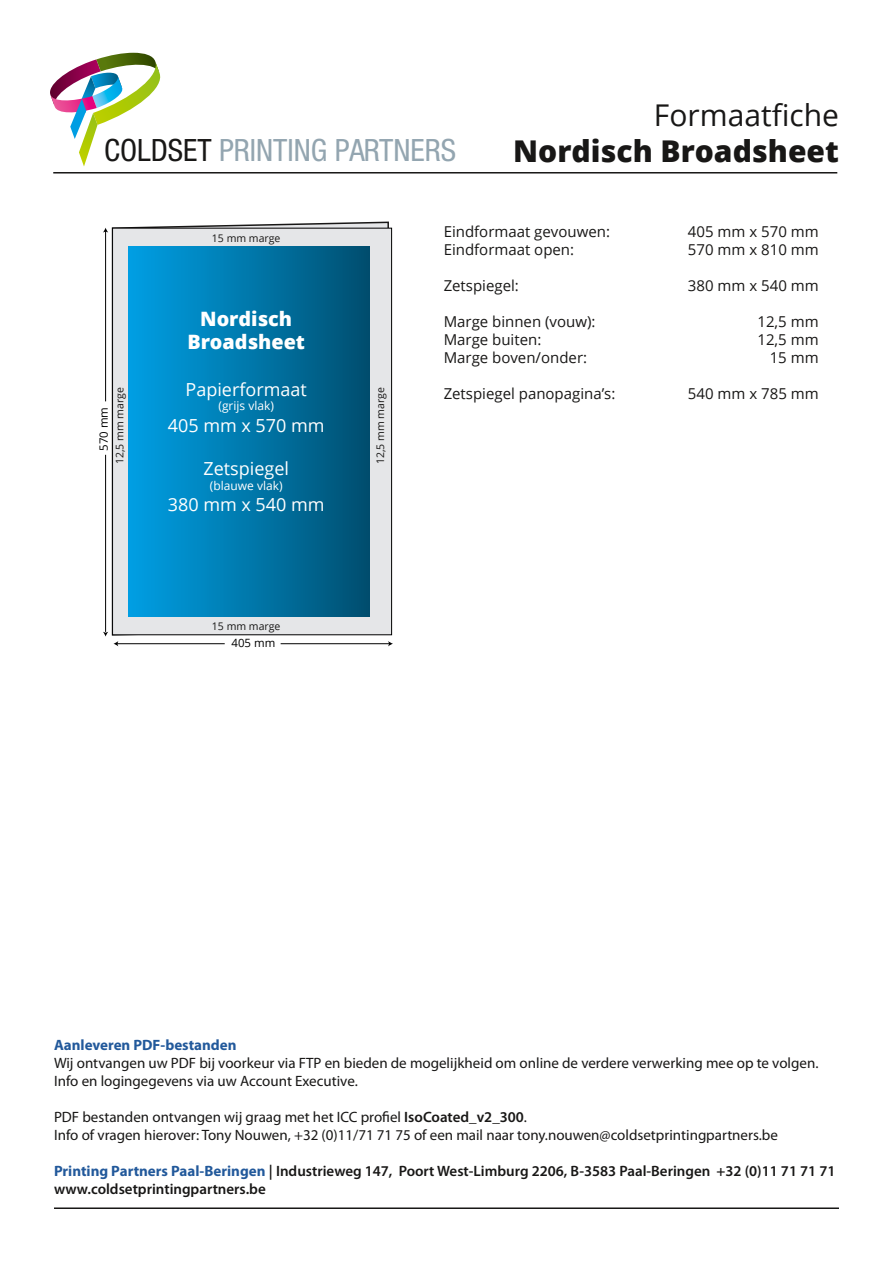
<style>
.page{position:relative;width:893px;height:1263px;background:#fff}
.page>*{position:absolute;margin:0;border:0;box-sizing:border-box;transform-origin:0 0}
.t1{font:condensed 30.75px "Helvetica Neue LT Std";color:#93a5b0}
.t2{font:800 30px "Open Sans";color:#181716}
.t3{font:30px "Open Sans";color:#181716}
.t4{font:800 19.8px/23.7px "Open Sans";color:#fff;text-align:center}
.t5{font:18px "Open Sans";color:#fff}
.t6{font:15px/18px "Myriad Pro";color:#181716}
.t7{font:15px "Open Sans";color:#181716}
.t8{font:600 15px/18px "Myriad Pro";color:#181716}
.t9{font:700 15px "Myriad Pro";color:#22599b}
.t10{font:12px "Open Sans";color:#fff}
.t11{font:11.4px "Open Sans";color:#000}
.t12{font:10.5px "Open Sans";color:#181716}
.s1{color:#181716}
.s2{font-weight:600}
.s3{font-weight:700;color:#22599b}
</style>
<div class="page">
<hr style="left:53px;top:172px;width:784px;height:2px;background:#181716">
<svg style="left:50px;top:53px;width:111px;height:113px"></svg>
<hr style="left:54px;top:1207px;width:785px;height:2px;background:#181716">
<svg style="left:111px;top:221px;width:279px;height:415px"></svg>
<div style="left:113px;top:228px;width:279px;height:407px;background:#e5e6e8"></div>
<div style="left:112px;top:228px;width:280px;height:407px;border:1px solid #000"></div>
<div style="left:128px;top:246px;width:241px;height:370px;background:linear-gradient(to right,#00a0e5,#004f70)"></div>
<hr style="left:117px;top:643px;width:108px;height:1px;background:#000">
<hr style="left:281px;top:643px;width:109px;height:1px;background:#000">
<svg style="left:388px;top:641px;width:5px;height:5px"></svg>
<hr style="left:105px;top:455px;width:1px;height:177px;background:#000">
<svg style="left:103px;top:632px;width:15px;height:14px"></svg>
<hr style="left:105px;top:231px;width:1px;height:170px;background:#000">
<svg style="left:103px;top:228px;width:5px;height:4px"></svg>
<h1 class="t1" style="left:104px;top:132px;width:353px"><span class="s1">COLDSET</span> PRINTING PARTNERS</h1>
<h2 class="t3" style="left:654px;top:94px;width:186px">Formaatfiche</h2>
<h2 class="t2" style="left:513px;top:128px;width:327px">Nordisch Broadsheet</h2>
<p class="t12" style="left:212px;top:231px;width:70px">15 mm marge</p>
<h3 class="t4" style="left:187px;top:305px;width:119px">Nordisch<br>Broadsheet</h3>
<p class="t5" style="left:186px;top:377px;width:123px">Papierformaat</p>
<p class="t10" style="left:218px;top:398px;width:57px">(grijs vlak)</p>
<p class="t5" style="left:168px;top:413px;width:158px">405 mm x 570 mm</p>
<p class="t5" style="left:203px;top:456px;width:87px">Zetspiegel</p>
<p class="t10" style="left:210px;top:477px;width:74px">(blauwe vlak)</p>
<p class="t5" style="left:168px;top:492px;width:158px">380 mm x 540 mm</p>
<p class="t12" style="left:112px;top:464px;width:79px;rotate:-90deg">12,5 mm marge</p>
<p class="t12" style="left:373px;top:464px;width:79px;rotate:-90deg">12,5 mm marge</p>
<p class="t11" style="left:96px;top:451px;width:45px;rotate:-90deg">570 mm</p>
<p class="t12" style="left:212px;top:619px;width:70px">15 mm marge</p>
<p class="t11" style="left:232px;top:635px;width:45px">405 mm</p>
<p class="t7" style="left:444px;top:221px;width:168px">Eindformaat gevouwen:</p>
<p class="t7" style="left:688px;top:221px;width:132px">405 mm x 570 mm</p>
<p class="t7" style="left:444px;top:239px;width:132px">Eindformaat open:</p>
<p class="t7" style="left:688px;top:239px;width:132px">570 mm x 810 mm</p>
<p class="t7" style="left:444px;top:275px;width:77px">Zetspiegel:</p>
<p class="t7" style="left:688px;top:275px;width:132px">380 mm x 540 mm</p>
<p class="t7" style="left:444px;top:311px;width:153px">Marge binnen (vouw):</p>
<p class="t7" style="left:757px;top:311px;width:63px">12,5 mm</p>
<p class="t7" style="left:444px;top:329px;width:99px">Marge buiten:</p>
<p class="t7" style="left:757px;top:329px;width:63px">12,5 mm</p>
<p class="t7" style="left:444px;top:347px;width:145px">Marge boven/onder:</p>
<p class="t7" style="left:770px;top:347px;width:50px">15 mm</p>
<p class="t7" style="left:444px;top:383px;width:173px">Zetspiegel panopagina’s:</p>
<p class="t7" style="left:688px;top:383px;width:132px">540 mm x 785 mm</p>
<p class="t9" style="left:54px;top:1036px;width:184px">Aanleveren PDF-bestanden</p>
<p class="t6" style="left:54px;top:1054px;width:766px">Wij ontvangen uw PDF bij voorkeur via FTP en bieden de mogelijkheid om online de verdere verwerking mee op te volgen.<br>Info en logingegevens via uw Account Executive.</p>
<p class="t6" style="left:54px;top:1108px;width:725px">PDF bestanden ontvangen wij graag met het ICC profiel <span class="s2">IsoCoated_v2_300</span>.<br>Info of vragen hierover: Tony Nouwen, +32 (0)11/71 71 75 of een mail naar tony.nouwen@coldsetprintingpartners.be</p>
<p class="t8" style="left:54px;top:1162px;width:783px"><span class="s3">Printing Partners Paal-Beringen</span> | Industrieweg 147, Poort West-Limburg 2206, B-3583 Paal-Beringen +32 (0)11 71 71 71 www.coldsetprintingpartners.be</p>
</div>
